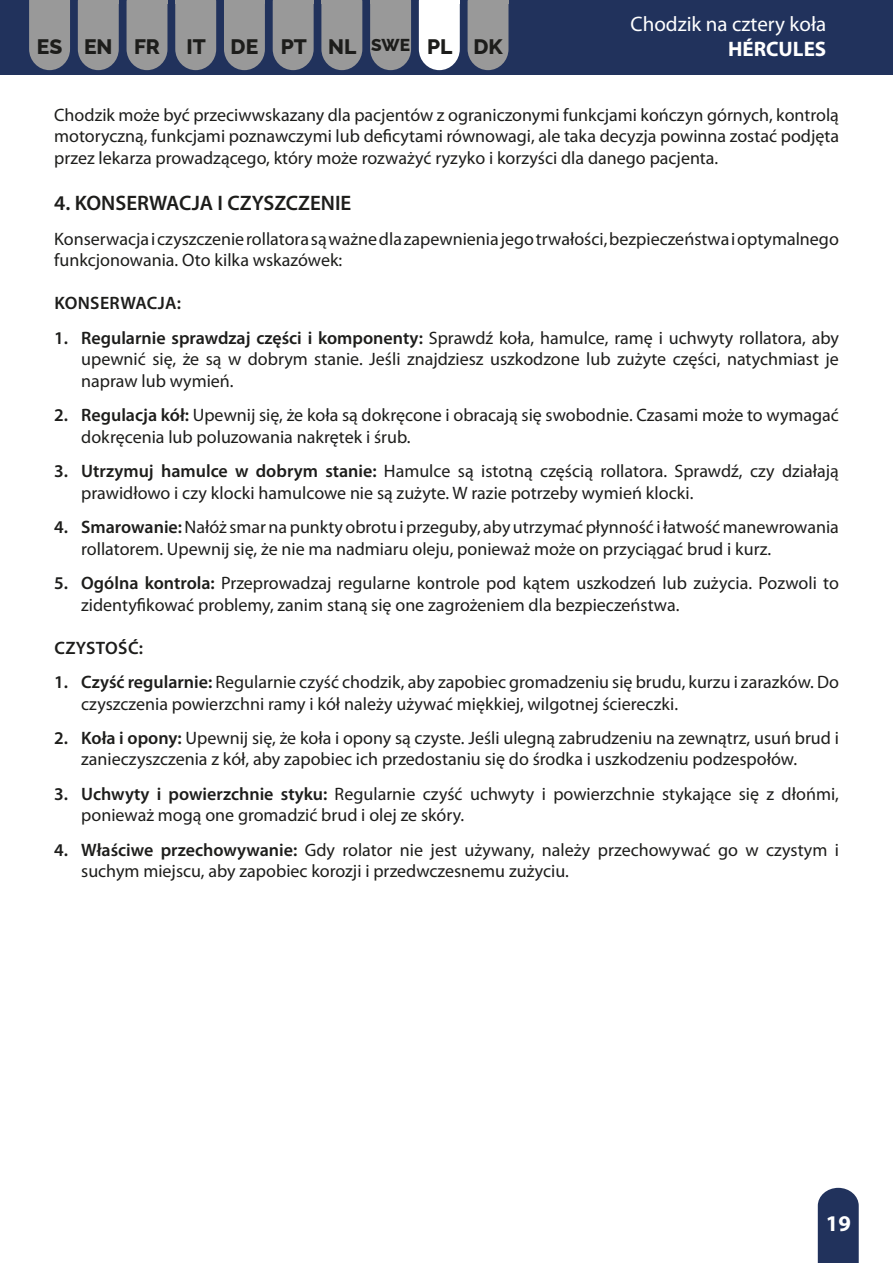
<style>
.page{position:relative;width:893px;height:1263px;background:#fff}
.page>*{position:absolute;margin:0;border:0;box-sizing:border-box;transform-origin:0 0}
.t1{font:700 22.5px "Myriad Pro";color:#fff}
.t2{font:600 21px "Myriad Pro";color:#1d1d1b}
.t3{font:800 21px "Raleway";color:#1d1d1b}
.t4{font:21px "Myriad Pro";color:#fff}
.t5{font:700 21px "Myriad Pro";color:#fff}
.t6{font:18px/21.6px "Myriad Pro";color:#1d1d1b}
.t7{font:600 18px "Myriad Pro";letter-spacing:.02em;color:#1d1d1b}
.s1{font-size:17.25px}
.s2{font-weight:600}
</style>
<div class="page">
<div style="left:0;top:0;width:893px;height:75px;background:#21325c"></div>
<svg style="left:29px;top:0;width:41px;height:70px;background:#8f9094"></svg>
<div style="left:37px;top:34px;width:26px;height:20px;background:#999"></div>
<div style="left:127px;top:3px;width:40px;height:67px;background:#999"></div>
<hr style="left:127px;top:0;width:40px;height:3px;background:#999">
<svg style="left:78px;top:3px;width:41px;height:67px;background:#909194"></svg>
<hr style="left:78px;top:0;width:41px;height:3px;background:#999">
<svg style="left:321px;top:3px;width:41px;height:67px;background:#909194"></svg>
<hr style="left:321px;top:0;width:41px;height:3px;background:#999">
<div style="left:468px;top:3px;width:40px;height:67px;background:#999"></div>
<hr style="left:468px;top:0;width:40px;height:3px;background:#999">
<svg style="left:273px;top:3px;width:41px;height:67px;background:#909194"></svg>
<hr style="left:273px;top:0;width:41px;height:3px;background:#999">
<svg style="left:419px;top:3px;width:41px;height:67px;background:#e8eaee"></svg>
<div style="left:423px;top:34px;width:33px;height:25px;background:#fff"></div>
<hr style="left:419px;top:0;width:41px;height:3px;background:#fff">
<svg style="left:224px;top:3px;width:41px;height:67px;background:#909294"></svg>
<hr style="left:224px;top:0;width:41px;height:3px;background:#999">
<svg style="left:370px;top:3px;width:41px;height:67px;background:#909194"></svg>
<hr style="left:370px;top:0;width:41px;height:3px;background:#999">
<svg style="left:175px;top:3px;width:41px;height:67px;background:#909194"></svg>
<hr style="left:175px;top:0;width:41px;height:3px;background:#999">
<svg style="left:818px;top:1188px;width:41px;height:75px;background:#2d3d64"></svg>
<p class="t4" style="left:630px;top:11px;width:197px">Chodzik na cztery koła</p>
<p class="t3" style="left:37px;top:29px;width:125px">ES EN FR</p>
<p class="t3" style="left:186px;top:29px;width:318px">IT DE PT NL <span class="s1">SWE</span> PL DK</p>
<p class="t5" style="left:728px;top:35px;width:100px">HÉRCULES</p>
<p class="t6" style="left:54px;top:104px;width:786px;text-align:justify">Chodzik może być przeciwwskazany dla pacjentów z ograniczonymi funkcjami kończyn górnych, kontrolą motoryczną, funkcjami poznawczymi lub deficytami równowagi, ale taka decyzja powinna zostać podjęta przez lekarza prowadzącego, który może rozważyć ryzyko i korzyści dla danego pacjenta.</p>
<p class="t2" style="left:54px;top:190px;width:299px">4. KONSERWACJA I CZYSZCZENIE</p>
<p class="t6" style="left:54px;top:228px;width:786px">Konserwacja i czyszczenie rollatora są ważne dla zapewnienia jego trwałości, bezpieczeństwa i optymalnego funkcjonowania. Oto kilka wskazówek:</p>
<p class="t7" style="left:54px;top:292px;width:128px">KONSERWACJA:</p>
<p class="t6" style="left:81px;top:326px;width:759px;text-align:justify;text-indent:-27px"><span class="s2">1. Regularnie sprawdzaj części i komponenty:</span> Sprawdź koła, hamulce, ramę i uchwyty rollatora, aby upewnić się, że są w dobrym stanie. Jeśli znajdziesz uszkodzone lub zużyte części, natychmiast je napraw lub wymień.</p>
<p class="t6" style="left:81px;top:404px;width:759px;text-indent:-27px"><span class="s2">2. Regulacja kół:</span> Upewnij się, że koła są dokręcone i obracają się swobodnie. Czasami może to wymagać dokręcenia lub poluzowania nakrętek i śrub.</p>
<p class="t6" style="left:81px;top:460px;width:759px;text-indent:-27px"><span class="s2">3. Utrzymuj hamulce w dobrym stanie:</span> Hamulce są istotną częścią rollatora. Sprawdź, czy działają prawidłowo i czy klocki hamulcowe nie są zużyte. W razie potrzeby wymień klocki.</p>
<p class="t6" style="left:81px;top:516px;width:759px;text-indent:-27px"><span class="s2">4. Smarowanie:</span> Nałóż smar na punkty obrotu i przeguby, aby utrzymać płynność i łatwość manewrowania rollatorem. Upewnij się, że nie ma nadmiaru oleju, ponieważ może on przyciągać brud i kurz.</p>
<p class="t6" style="left:81px;top:572px;width:759px;text-indent:-27px"><span class="s2">5. Ogólna kontrola:</span> Przeprowadzaj regularne kontrole pod kątem uszkodzeń lub zużycia. Pozwoli to zidentyfikować problemy, zanim staną się one zagrożeniem dla bezpieczeństwa.</p>
<p class="t7" style="left:54px;top:636px;width:90px">CZYSTOŚĆ:</p>
<p class="t6" style="left:81px;top:671px;width:759px;text-indent:-27px"><span class="s2">1. Czyść regularnie:</span> Regularnie czyść chodzik, aby zapobiec gromadzeniu się brudu, kurzu i zarazków. Do czyszczenia powierzchni ramy i kół należy używać miękkiej, wilgotnej ściereczki.</p>
<p class="t6" style="left:81px;top:727px;width:759px;text-indent:-27px"><span class="s2">2. Koła i opony:</span> Upewnij się, że koła i opony są czyste. Jeśli ulegną zabrudzeniu na zewnątrz, usuń brud i zanieczyszczenia z kół, aby zapobiec ich przedostaniu się do środka i uszkodzeniu podzespołów.</p>
<p class="t6" style="left:81px;top:783px;width:759px;text-indent:-27px"><span class="s2">3. Uchwyty i powierzchnie styku:</span> Regularnie czyść uchwyty i powierzchnie stykające się z dłońmi, ponieważ mogą one gromadzić brud i olej ze skóry.</p>
<p class="t6" style="left:81px;top:839px;width:759px;text-indent:-27px"><span class="s2">4. Właściwe przechowywanie:</span> Gdy rolator nie jest używany, należy przechowywać go w czystym i suchym miejscu, aby zapobiec korozji i przedwczesnemu zużyciu.</p>
<p class="t1" style="left:826px;top:1209px;width:26px">19</p>
</div>
